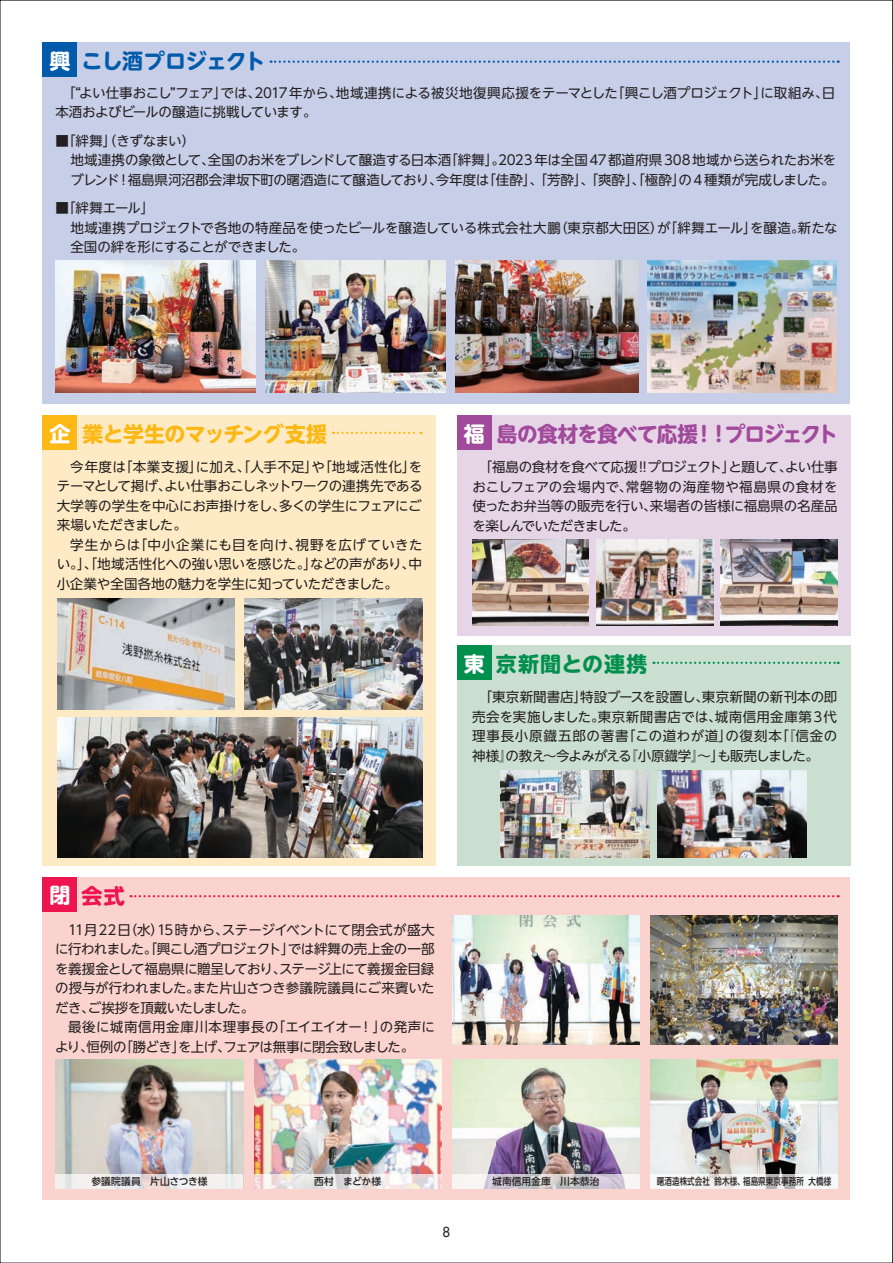
<style>
.page{position:relative;width:893px;height:1263px;background:#fff}
.page>*{position:absolute;margin:0;border:0;box-sizing:border-box;transform-origin:0 0}
.t1{font:700 21px "UD Shin M Go Pr 6 N";letter-spacing:-.04em;color:#a1499b}
.t2{font:700 21px "UD Shin M Go Pr 6 N";letter-spacing:-.025em;color:#fcb814}
.t3{font:700 21px "UD Shin M Go Pr 6 N";letter-spacing:-.015em;color:#015aaa}
.t4{font:700 21px "UD Shin M Go Pr 6 N";letter-spacing:.055em;color:#008f4d}
.t5{font:700 21px "UD Shin M Go Pr 6 N";color:#ed1450}
.t6{font:700 21px "UD Shin M Go Pr 6 N";color:#fff}
.t7{font:13.5px/19.5px "UD Shin Go NT Pr 6 N";letter-spacing:-.015em;color:#231f20}
.t8{font:13.5px "UD Shin Go NT Pr 6 N";letter-spacing:-.035em;color:#231f20}
.t9{font:13.5px "UD Shin Go NT Pr 6 N";letter-spacing:-.05em;color:#231f20}
.t10{font:13.5px "UD Shin Go NT Pr 6 N";letter-spacing:.035em;color:#231f20}
.t11{font:13.5px "UD Shin Go NT Pr 6 N";letter-spacing:-.055em;color:#231f20}
.t12{font:13.5px "Futura";color:#231f20}
.t13{font:500 9.75px "UD Shin Go NT Pr 6 N";letter-spacing:.01em;color:#231f20}
.t14{font:500 9.75px "UD Shin Go NT Pr 6 N";letter-spacing:.01em;color:#231f20;scale:.77 1}
.s1{color:#fff}
</style>
<div class="page">
<img style="left:0;top:0;width:893px;height:1263px">
<p class="t3" style="left:49px;top:42px;width:218px"><span class="s1">興</span>こし酒プロジェクト</p>
<p class="t7" style="left:55px;top:83px;width:781px">　「“よい仕事おこし”フェア」では、2017年から、地域連携による被災地復興応援をテーマとした「興こし酒プロジェクト」に取組み、日本酒およびビールの醸造に挑戦しています。</p>
<p class="t7" style="left:70px;top:131px;width:768px;text-indent:-15px">■「絆舞」（きずなまい）<br>地域連携の象徴として、全国のお米をブレンドして醸造する日本酒「絆舞」。2023年は全国47都道府県308地域から送られたお米をブレンド！福島県河沼郡会津坂下町の曙酒造にて醸造しており、今年度は「佳酔」、「芳酔」、「爽酔」、「極酔」の4種類が完成しました。</p>
<p class="t7" style="left:70px;top:198px;width:769px;text-indent:-15px">■「絆舞エール」<br>地域連携プロジェクトで各地の特産品を使ったビールを醸造している株式会社大鵬（東京都大田区）が「絆舞エール」を醸造。新たな全国の絆を形にすることができました。</p>
<p class="t2" style="left:82px;top:415px;width:246px">業と学生のマッチング支援</p>
<p class="t1" style="left:497px;top:415px;width:343px">島の食材を食べて応援!！プロジェクト</p>
<p class="t6" style="left:49px;top:415px;width:22px">企</p>
<p class="t6" style="left:464px;top:415px;width:22px">福</p>
<p class="t7" style="left:57px;top:457px;width:367px">　今年度は「本業支援」に加え、「人手不足」や「地域活性化」をテーマとして掲げ、よい仕事おこしネットワークの連携先である大学等の学生を中心にお声掛けをし、多くの学生にフェアにご来場いただきました。<br>　学生からは「中小企業にも目を向け、視野を広げていきたい。」、「地域活性化への強い思いを感じた。」などの声があり、中小企業や全国各地の魅力を学生に知っていただきました。</p>
<p class="t7" style="left:472px;top:457px;width:367px;text-align:justify">　「福島の食材を食べて応援!!プロジェクト」と題して、よい仕事おこしフェアの会場内で、常磐物の海産物や福島県の食材を使ったお弁当等の販売を行い、来場者の皆様に福島県の名産品を楽しんでいただきました。</p>
<p class="t4" style="left:464px;top:645px;width:185px"><span class="s1">東</span>京新聞との連携</p>
<p class="t7" style="left:472px;top:687px;width:367px;text-align:justify">　「東京新聞書店」特設ブースを設置し、東京新聞の新刊本の即売会を実施しました。東京新聞書店では、城南信用金庫第3代理事長小原鐡五郎の著書「この道わが道」の復刻本「『信金の神様』の教え～今よみがえる『小原鐡学』～」も販売しました。</p>
<p class="t5" style="left:49px;top:878px;width:77px"><span class="s1">閉</span>会式</p>
<p class="t7" style="left:55px;top:919px;width:381px">　11月22日（水）15時から、ステージイベントにて閉会式が盛大</p>
<p class="t8" style="left:55px;top:938px;width:381px">に行われました。「興こし酒プロジェクト」では絆舞の売上金の一部</p>
<p class="t8" style="left:55px;top:957px;width:381px">を義援金として福島県に贈呈しており、ステージ上にて義援金目録</p>
<p class="t7" style="left:55px;top:978px;width:381px">の授与が行われました。また片山さつき参議院議員にご来賓いた</p>
<p class="t11" style="left:55px;top:996px;width:201px">だき、ご挨拶を頂戴いたしました。</p>
<p class="t10" style="left:68px;top:1016px;width:368px">最後に城南信用金庫川本理事長の「エイエイオー！」の発声に</p>
<p class="t9" style="left:55px;top:1035px;width:361px">より、恒例の「勝どき」を上げ、フェアは無事に閉会致しました。</p>
<p class="t13" style="left:91px;top:1173px;width:118px">参議院議員　片山さつき様</p>
<p class="t13" style="left:314px;top:1173px;width:68px">西村　まどか様</p>
<p class="t13" style="left:492px;top:1173px;width:109px">城南信用金庫　川本恭治</p>
<p class="t14" style="left:657px;top:1173px;width:228px">曙酒造株式会社 鈴木様、福島県東京事務所 大橋様</p>
<p class="t12" style="left:442px;top:1223px;width:9px">8</p>
</div>
